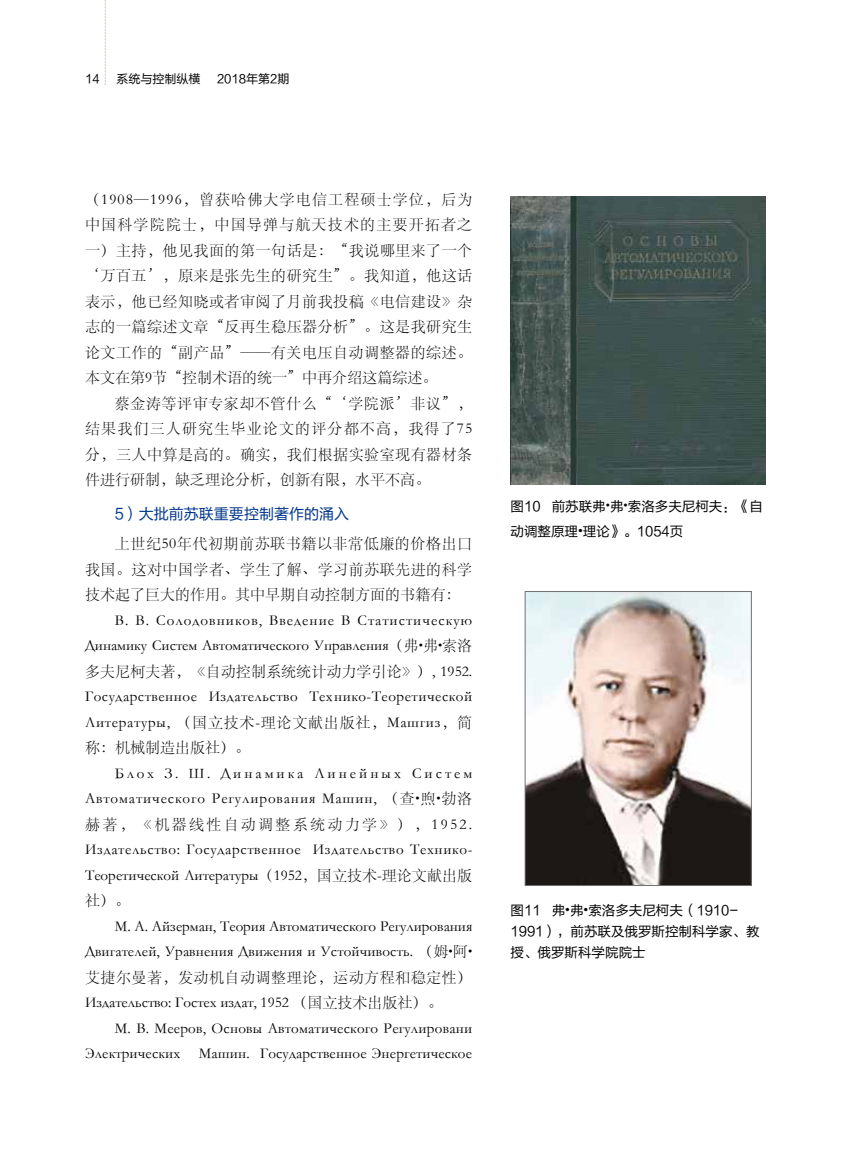
<style>
.page{position:relative;width:851px;height:1149px;background:#fff}
.page>*{position:absolute;margin:0;border:0;box-sizing:border-box;transform-origin:0 0}
.t1{font:15px/25.5px "ST Song";letter-spacing:.015em;color:#000;text-align:justify}
.t2{font:15px "ST Song";letter-spacing:.035em;color:#000}
.t3{font:15px "ST Song";letter-spacing:.045em;color:#000}
.t4{font:15px "ST Song";letter-spacing:.06em;color:#000}
.t5{font:15px "ST Song";letter-spacing:.07em;color:#000}
.t6{font:15px "ST Song";letter-spacing:.05em;color:#000}
.t7{font:15px "ST Song";letter-spacing:.2em;color:#000}
.t8{font:15px "ST Song";letter-spacing:.155em;color:#000}
.t9{font:15px "ST Song";letter-spacing:.04em;color:#000}
.t10{font:15px "FZLTHK GBK1 0";color:#003687}
.t11{font:13.5px/21px "FZLTHK GBK1 0";color:#000}
.t12{font:12px "FZLTHK GBK1 0";color:#000}
.s1{font-size:12px}
.s2{font-family:"ST Song";font-size:12px}
.s3{font-family:"ST Song"}
</style>
<div class="page">
<svg style="left:105px;top:0;width:1px;height:85px"></svg>
<img style="left:510px;top:197px;width:255px;height:287px">
<img style="left:527px;top:593px;width:222px;height:290px">
<div style="left:525px;top:591px;width:226px;height:294px;border:1px solid #717171"></div>
<p class="t12" style="left:85px;top:73px;width:16px">14</p>
<p class="t12" style="left:116px;top:72px;width:85px">系统与控制纵横</p>
<p class="t12" style="left:217px;top:72px;width:74px">2018年第2期</p>
<p class="t1" style="left:85px;top:186px;width:389px">（1908—1996，曾获哈佛大学电信工程硕士学位，后为中国科学院院士，中国导弹与航天技术的主要开拓者之一）主持，他见我面的第一句话是：“我说哪里来了一个‘万百五’，原来是张先生的研究生”。我知道，他这话表示，他已经知晓或者审阅了月前我投稿《电信建设》杂志的一篇综述文章“反再生稳压器分析”。这是我研究生论文工作的“副产品”——有关电压自动调整器的综述。本文在第9节“控制术语的统一”中再介绍这篇综述。</p>
<p class="t1" style="left:85px;top:390px;width:388px;text-indent:30px">蔡金涛等评审专家却不管什么“‘学院派’非议”，结果我们三人研究生毕业论文的评分都不高，我得了75分，三人中算是高的。确实，我们根据实验室现有器材条件进行研制，缺乏理论分析，创新有限，水平不高。</p>
<p class="t10" style="left:115px;top:505px;width:236px">5）大批前苏联重要控制著作的涌入</p>
<p class="t9" style="left:115px;top:533px;width:359px">上世纪50年代初期前苏联书籍以非常低廉的价格出口</p>
<p class="t2" style="left:85px;top:558px;width:388px">我国。这对中国学者、学生了解、学习前苏联先进的科学</p>
<p class="t1" style="left:85px;top:581px;width:376px">技术起了巨大的作用。其中早期自动控制方面的书籍有：</p>
<p class="t5" style="left:115px;top:609px;width:359px">B. B. Солодовников, Введение B Статистическую</p>
<p class="t1" style="left:85px;top:632px;width:388px">Динамику Систем Автоматического Управления（弗<span class="s1">•</span>弗<span class="s1">•</span>索洛</p>
<p class="t1" style="left:85px;top:657px;width:388px">多夫尼柯夫著，《自动控制系统统计动力学引论》）, 1952.</p>
<p class="t2" style="left:85px;top:686px;width:388px">Государственное Издательство Технико-Теоретической</p>
<p class="t6" style="left:85px;top:711px;width:388px">Литературы, （国立技术-理论文献出版社，Машгиз，简</p>
<p class="t1" style="left:85px;top:734px;width:166px">称：机械制造出版社）。</p>
<p class="t7" style="left:115px;top:762px;width:359px">Блоx З. Ш. Динамика ЛинейныхСистем</p>
<p class="t4" style="left:85px;top:788px;width:388px">Автоматического Регулирования Машин, （查<span class="s1">•</span>煦<span class="s1">•</span>勃洛</p>
<p class="t8" style="left:85px;top:813px;width:388px">赫著，《机器线性自动调整系统动力学》），1952.</p>
<p class="t3" style="left:85px;top:839px;width:389px">Издательство: Государственное Издательство Теxнико-</p>
<p class="t1" style="left:85px;top:861px;width:388px">Теоретической Литературы（1952，国立技术-理论文献出版</p>
<p class="t1" style="left:85px;top:887px;width:46px">社）。</p>
<p class="t1" style="left:115px;top:912px;width:359px">M. A. Айзерман, Теория Автоматического Регулирования</p>
<p class="t1" style="left:85px;top:938px;width:388px">Двигателей, Уравнения Движения и Устойчивость. （姆<span class="s1">•</span>阿<span class="s1">•</span></p>
<p class="t2" style="left:85px;top:966px;width:388px">艾捷尔曼著，发动机自动调整理论，运动方程和稳定性）</p>
<p class="t1" style="left:85px;top:989px;width:359px">Издательство: Гостеx издат, 1952 （国立技术出版社）。</p>
<p class="t1" style="left:115px;top:1014px;width:359px">M. B. Мееров, Основы Автоматического Регулировани</p>
<p class="t1" style="left:85px;top:1040px;width:388px">Электрических Машин. Государственное Энергетическое</p>
<p class="t11" style="left:510px;top:493px;width:254px;line-height:25.5px">图10 前苏联弗<span class="s2">•</span>弗<span class="s2">•</span>索洛多夫尼柯夫：《自动调整原理<span class="s3">•</span>理论》。1054页</p>
<p class="t11" style="left:510px;top:899px;width:250px">图11 弗<span class="s3">•</span>弗<span class="s3">•</span>索洛多夫尼柯夫（1910-<br>1991），前苏联及俄罗斯控制科学家、教授、俄罗斯科学院院士</p>
</div>
